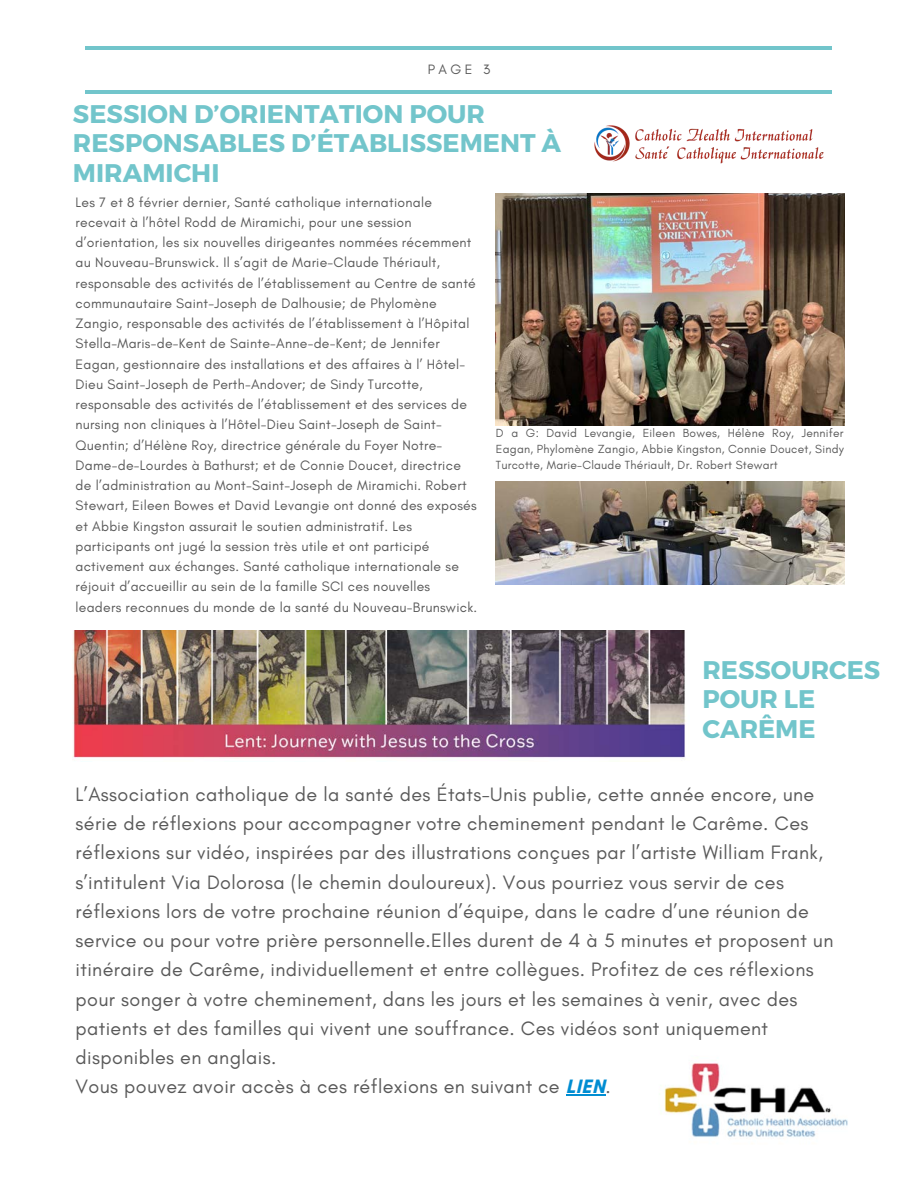
<style>
.page{position:relative;width:918px;height:1188px;background:#fff}
.page>*{position:absolute;margin:0;border:0;box-sizing:border-box;transform-origin:0 0}
.t1{font:700 25.5px/29.2px "Montserrat";color:#72c5cb}
.t2{font:19.8px/29.2px "Glacial Indifference";letter-spacing:.02em;color:#595959}
.t3{font:13.95px/20.2px "Glacial Indifference";letter-spacing:.02em;color:#595959}
.t4{font:13.8px "Glacial Indifference";color:#595959}
.t5{font:12px/16px "Glacial Indifference";letter-spacing:.02em;color:#595959;text-align:justify}
.s1{font-weight:700;color:#008dd2}
</style>
<div class="page">
<hr style="left:85px;top:46px;width:747px;height:4px;background:#72c5cb">
<hr style="left:86px;top:90px;width:746px;height:4px;background:#72c5cb">
<img style="left:496px;top:194px;width:349px;height:232px">
<img style="left:496px;top:482px;width:349px;height:103px">
<img style="left:73px;top:631px;width:613px;height:129px">
<hr style="left:566px;top:1094px;width:39px;height:2px;background:#008dd2">
<img style="left:664px;top:1063px;width:184px;height:74px">
<img style="left:594px;top:125px;width:230px;height:39px">
<p class="t4" style="left:428px;top:61px;width:64px">PAGE 3</p>
<h1 class="t1" style="left:73px;top:98px;width:490px">SESSION D’ORIENTATION POUR<br>RESPONSABLES D’ÉTABLISSEMENT À<br>MIRAMICHI</h1>
<p class="t3" style="left:76px;top:192px;width:403px">Les 7 et 8 février dernier, Santé catholique internationale recevait à l’hôtel Rodd de Miramichi, pour une session d’orientation, les six nouvelles dirigeantes nommées récemment au Nouveau-Brunswick. Il s’agit de Marie-Claude Thériault, responsable des activités de l’établissement au Centre de santé communautaire Saint-Joseph de Dalhousie; de Phylomène Zangio, responsable des activités de l’établissement à l’Hôpital Stella-Maris-de-Kent de Sainte-Anne-de-Kent; de Jennifer Eagan, gestionnaire des installations et des affaires à l’ Hôtel-Dieu Saint-Joseph de Perth-Andover; de Sindy Turcotte, responsable des activités de l’établissement et des services de nursing non cliniques à l’Hôtel-Dieu Saint-Joseph de Saint-Quentin; d’Hélène Roy, directrice générale du Foyer Notre-Dame-de-Lourdes à Bathurst; et de Connie Doucet, directrice de l’administration au Mont-Saint-Joseph de Miramichi. Robert Stewart, Eileen Bowes et David Levangie ont donné des exposés et Abbie Kingston assurait le soutien administratif. Les participants ont jugé la session très utile et ont participé activement aux échanges. Santé catholique internationale se réjouit d’accueillir au sein de la famille SCI ces nouvelles leaders reconnues du monde de la santé du Nouveau-Brunswick.</p>
<p class="t5" style="left:496px;top:424px;width:350px">D a G: David Levangie, Eileen Bowes, Hélène Roy, Jennifer Eagan, Phylomène Zangio, Abbie Kingston, Connie Doucet, Sindy Turcotte, Marie-Claude Thériault, Dr. Robert Stewart</p>
<h1 class="t1" style="left:702px;top:654px;width:180px">RESSOURCES<br>POUR LE<br>CARÊME</h1>
<p class="t2" style="left:76px;top:779px;width:759px">L’Association catholique de la santé des États-Unis publie, cette année encore, une série de réflexions pour accompagner votre cheminement pendant le Carême. Ces réflexions sur vidéo, inspirées par des illustrations conçues par l’artiste William Frank, s’intitulent Via Dolorosa (le chemin douloureux). Vous pourriez vous servir de ces réflexions lors de votre prochaine réunion d’équipe, dans le cadre d’une réunion de service ou pour votre prière personnelle.Elles durent de 4 à 5 minutes et proposent un itinéraire de Carême, individuellement et entre collègues. Profitez de ces réflexions pour songer à votre cheminement, dans les jours et les semaines à venir, avec des patients et des familles qui vivent une souffrance. Ces vidéos sont uniquement disponibles en anglais.<br>Vous pouvez avoir accès à ces réflexions en suivant ce <span class="s1">LIEN</span>.</p>
</div>
